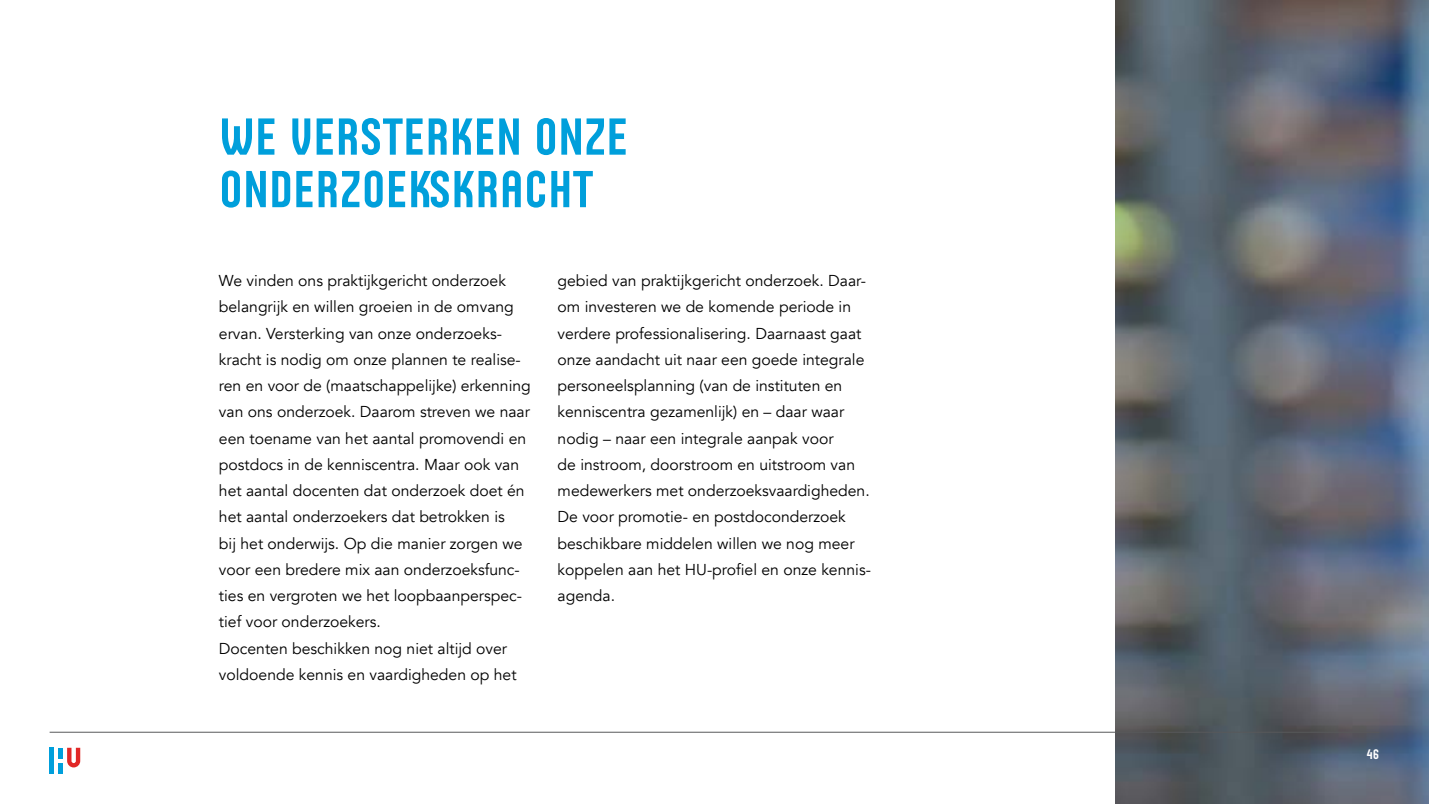
<style>
.page{position:relative;width:1429px;height:804px;background:#fff}
.page>*{position:absolute;margin:0;border:0;box-sizing:border-box;transform-origin:0 0}
.t1{font:52.5px/52.5px "Husans";color:#009fdb}
.t2{font:15.75px/26.2px "Avenir";color:#000}
.t3{font:14px "Husans";color:#fff}
</style>
<div class="page">
<img style="left:1115px;top:0;width:314px;height:804px">
<div style="left:58px;top:747px;width:5px;height:11px;background:#009fdb"></div>
<div style="left:58px;top:763px;width:5px;height:11px;background:#009fdb"></div>
<hr style="left:50px;top:747px;width:4px;height:27px;background:#009fdb">
<svg style="left:67px;top:747px;width:13px;height:20px"></svg>
<hr style="left:50px;top:732px;width:1329px;height:1px;background:#58595b">
<h1 class="t1" style="left:219px;top:110px;width:411px">WE VERSTERKEN ONZE<br>ONDERZOEKSKRACHT</h1>
<p class="t2" style="left:219px;top:268px;width:313px">We vinden ons praktijkgericht onderzoek belangrijk en willen groeien in de omvang ervan. Versterking van onze onderzoeks&shy;kracht is nodig om onze plannen te realise&shy;ren en voor de (maatschappelijke) erkenning van ons onderzoek. Daarom streven we naar een toename van het aantal promovendi en postdocs in de kenniscentra. Maar ook van het aantal docenten dat onderzoek doet én het aantal onderzoekers dat betrokken is<br>bij het onderwijs. Op die manier zorgen we voor een bredere mix aan onderzoeksfunc&shy;ties en vergroten we het loopbaanperspec&shy;tief voor onderzoekers.<br>Docenten beschikken nog niet altijd over voldoende kennis en vaardigheden op het</p>
<p class="t2" style="left:557px;top:268px;width:315px">gebied van praktijkgericht onderzoek. Daar&shy;om investeren we de komende periode in verdere professionalisering. Daarnaast gaat onze aandacht uit naar een goede integrale personeelsplanning (van de instituten en kenniscentra gezamenlijk) en – daar waar nodig – naar een integrale aanpak voor<br>de instroom, doorstroom en uitstroom van medewerkers met onderzoeksvaardigheden.<br>De voor promotie- en postdoconderzoek beschikbare middelen willen we nog meer koppelen aan het HU-profiel en onze kennis&shy;agenda.</p>
<p class="t3" style="left:1366px;top:746px;width:15px">46</p>
</div>
